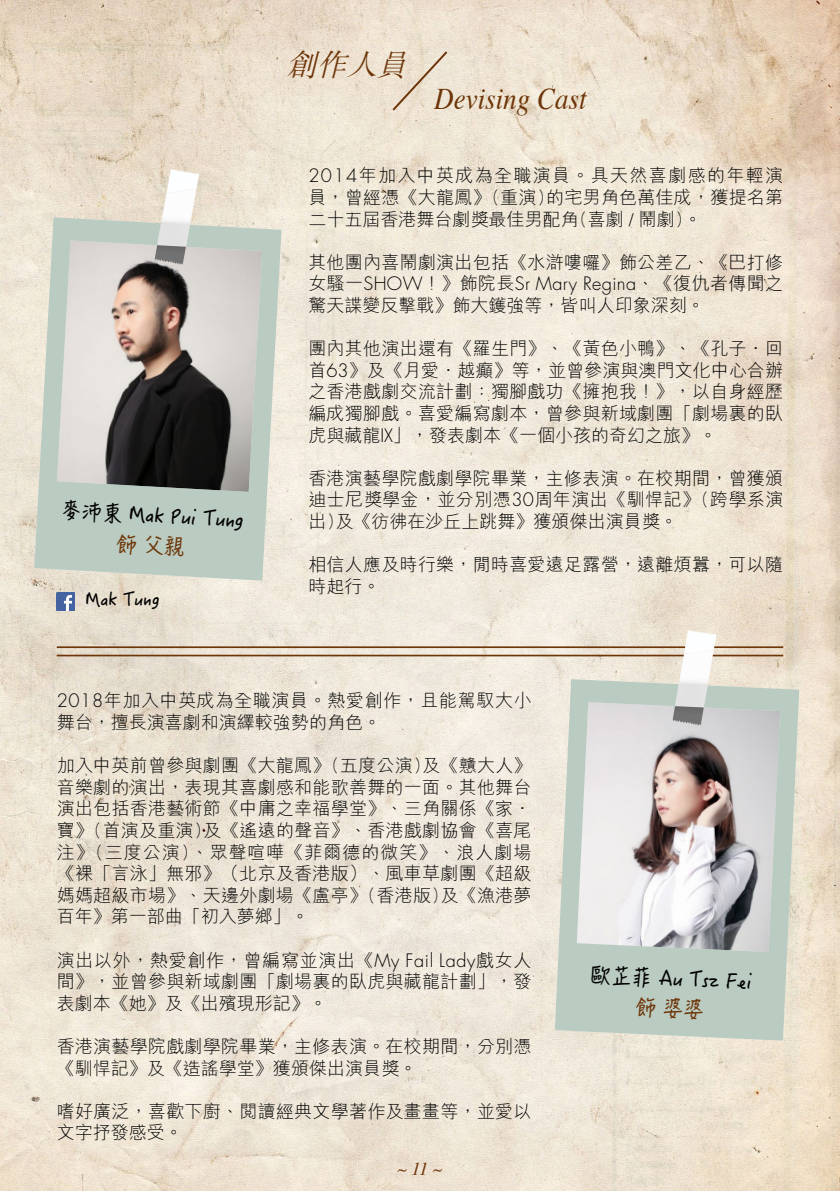
<style>
.page{position:relative;width:840px;height:1191px;background:#fff}
.page>*{position:absolute;margin:0;border:0;box-sizing:border-box;transform-origin:0 0}
.t1{font:italic 30px "Times";color:#6d3508;scale:.9 1}
.t2{font:italic 300 30px "M Sung";color:#6d3508}
.t3{font:20px "Hanzi Pen SC W5";color:#000}
.t4{font:300 18px/21.6px "M Hei HK";letter-spacing:.015em;color:#000;text-align:justify}
.t5{font:300 18px/21.6px "M Hei HK";letter-spacing:.035em;color:#000}
.t6{font:18px "Hanzi Pen SC W5";letter-spacing:-.005em;color:#000}
.t7{font:italic 18px "Times";color:#6d3508}
.s1{font-family:"Futura"}
</style>
<div class="page">
<img style="left:0;top:0;width:839px;height:1191px">
<svg style="left:390px;top:49px;width:59px;height:64px;background:#e7dbc9"></svg>
<hr style="left:57px;top:646px;width:725px;height:2px;background:#6d3508">
<hr style="left:57px;top:654px;width:725px;height:2px;background:#6d3508">
<svg style="left:34px;top:217px;width:247px;height:363px;background:#adb0a8"></svg>
<svg style="left:166px;top:169px;width:33px;height:24px"></svg>
<img style="left:161px;top:189px;width:35px;height:36px">
<img style="left:157px;top:223px;width:33px;height:24px">
<img style="left:155px;top:245px;width:31px;height:20px">
<img style="left:57px;top:592px;width:18px;height:18px">
<svg style="left:554px;top:679px;width:244px;height:361px;background:#c7c9c5"></svg>
<svg style="left:683px;top:629px;width:33px;height:25px"></svg>
<img style="left:678px;top:649px;width:35px;height:36px">
<img style="left:674px;top:684px;width:33px;height:23px">
<img style="left:672px;top:706px;width:31px;height:19px">
<div style="left:116px;top:533px;width:68px;height:24px;background:#bacbc1"></div>
<div style="left:635px;top:996px;width:68px;height:24px;background:#bacbc1"></div>
<p class="t3" style="left:62px;top:498px;width:184px;rotate:3deg">麥沛東 Mak Pui Tung</p>
<p class="t6" style="left:86px;top:588px;width:75px">Mak Tung</p>
<h1 class="t2" style="left:286px;top:49px;width:130px">創作人員</h1>
<h1 class="t1" style="left:434px;top:73px;width:171px">Devising Cast</h1>
<p class="t4" style="left:308px;top:164px;width:476px"><span class="s1">2014</span>年加入中英成為全職演員。具天然喜劇感的年輕演員，曾經憑《大龍鳳》(重演)的宅男角色萬佳成，獲提名第二十五屆香港舞台劇獎最佳男配角(喜劇 / 鬧劇)。</p>
<p class="t4" style="left:308px;top:251px;width:476px">其他團內喜鬧劇演出包括《水滸嘍囉》飾公差乙、《巴打修女騷一<span class="s1">SHOW</span>！》飾院長<span class="s1">Sr Mary Regina</span>、《復仇者傳聞之驚天諜變反擊戰》飾大鑊強等，皆叫人印象深刻。</p>
<p class="t4" style="left:308px;top:337px;width:476px">團內其他演出還有《羅生門》、《黃色小鴨》、《孔子．回首<span class="s1">63</span>》及《月愛．越癲》等，並曾參演與澳門文化中心合辦之香港戲劇交流計劃：獨腳戲功《擁抱我！》，以自身經歷編成獨腳戲。喜愛編寫劇本，曾參與新域劇團「劇場裏的臥虎與藏龍<span class="s1">IX</span>」，發表劇本《一個小孩的奇幻之旅》。</p>
<p class="t4" style="left:308px;top:467px;width:476px">香港演藝學院戲劇學院畢業，主修表演。在校期間，曾獲頒迪士尼獎學金，並分別憑<span class="s1">30</span>周年演出《馴悍記》(跨學系演出)及《彷彿在沙丘上跳舞》獲頒傑出演員獎。</p>
<p class="t4" style="left:308px;top:553px;width:476px">相信人應及時行樂，閒時喜愛遠足露營，遠離煩囂，可以隨時起行。</p>
<p class="t5" style="left:57px;top:689px;width:476px"><span class="s1">2018</span>年加入中英成為全職演員。熱愛創作，且能駕馭大小舞台，擅長演喜劇和演繹較強勢的角色。</p>
<p class="t4" style="left:57px;top:754px;width:476px">加入中英前曾參與劇團《大龍鳳》(五度公演)及《戇大人》音樂劇的演出，表現其喜劇感和能歌善舞的一面。其他舞台演出包括香港藝術節《中庸之幸福學堂》、三角關係《家．寶》(首演及重演)及《遙遠的聲音》、香港戲劇協會《喜尾注》(三度公演)、眾聲喧嘩《菲爾德的微笑》、浪人劇場《裸「言泳」無邪》（北京及香港版）、風車草劇團《超級媽媽超級市場》、天邊外劇場《盧亭》(香港版)及《漁港夢百年》第一部曲「初入夢鄉」。</p>
<p class="t4" style="left:57px;top:948px;width:476px">演出以外，熱愛創作，曾編寫並演出《<span class="s1">My Fail Lady</span>戲女人間》，並曾參與新域劇團「劇場裏的臥虎與藏龍計劃」，發表劇本《她》及《出殯現形記》。</p>
<p class="t4" style="left:57px;top:1034px;width:476px">香港演藝學院戲劇學院畢業，主修表演。在校期間，分別憑《馴悍記》及《造謠學堂》獲頒傑出演員獎。</p>
<p class="t4" style="left:57px;top:1099px;width:476px">嗜好廣泛，喜歡下廚、閱讀經典文學著作及畫畫等，並愛以文字抒發感受。</p>
<p class="t7" style="left:397px;top:1153px;width:47px">~ 11 ~</p>
<p class="t3" style="left:591px;top:961px;width:163px;rotate:3deg">歐芷菲 Au Tsz Fei</p>
</div>
